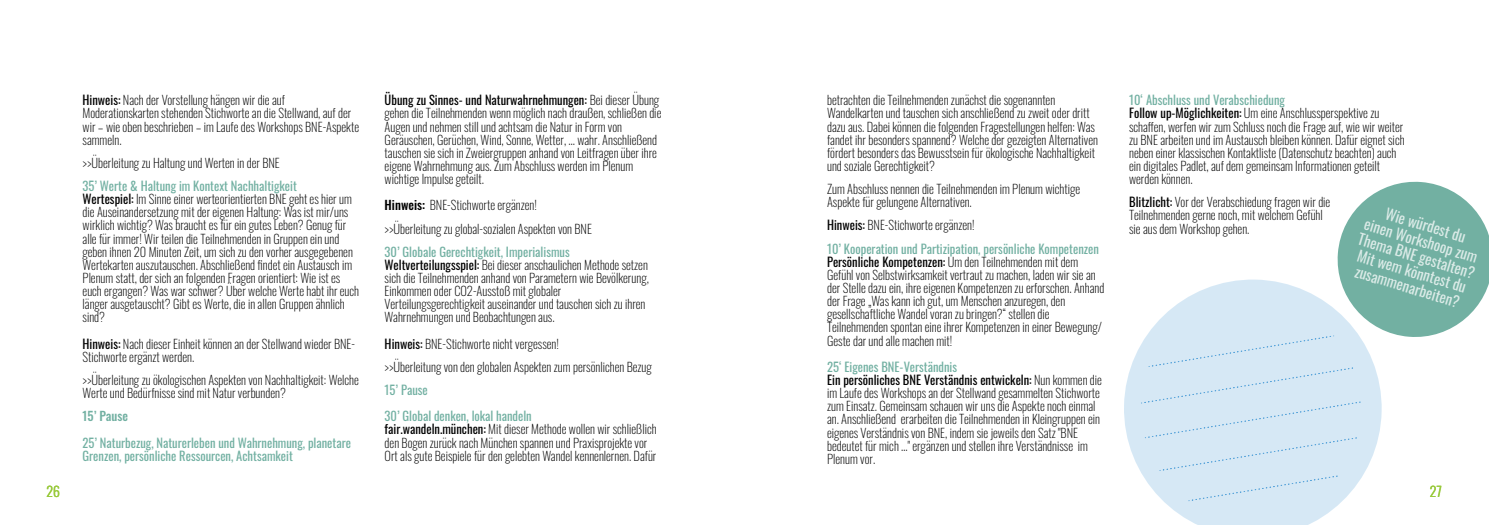
<style>
.page{position:relative;width:1489px;height:525px;background:#fff}
.page>*{position:absolute;margin:0;border:0;box-sizing:border-box;transform-origin:0 0}
.t1{font:14.88px/16px "Oswald";color:rgb(255 255 255/.75);text-align:center}
.t2{font:300 13.75px "Oswald";color:#99ca3c}
.t3{font:200 12.5px/13.1px "Oswald";color:#000}
.t4{font:12.5px/13.1px "Oswald";color:#72b0a2}
.t5{font:500 12.5px "Oswald";color:#72b0a2}
.s1{font-weight:400}
.s2{font-weight:400;color:#72b0a2}
.s3{font-weight:500}
.s4{color:#000}
.s5{font-weight:200;color:#000}
</style>
<div class="page">
<svg style="left:1124px;top:347px;width:218px;height:177px;fill:#d6e8f5"></svg>
<svg style="left:1140px;top:181px;width:348px;height:320px"></svg>
<p class="t3" style="left:83px;top:92px;width:278px"><span class="s1">Hinweis:</span> Nach der Vorstellung hängen wir die auf Moderationskarten stehenden Stichworte an die Stellwand, auf der wir – wie oben beschrieben – im Laufe des Workshops BNE-Aspekte sammeln.</p>
<p class="t3" style="left:83px;top:155px;width:199px">&gt;&gt;Überleitung zu Haltung und Werten in der BNE</p>
<p class="t3" style="left:83px;top:178px;width:278px"><span class="s2">35’ Werte &amp; Haltung im Kontext Nachhaltigkeit<br></span><span class="s1">Wertespiel:</span> Im Sinne einer werteorientierten BNE geht es hier um die Auseinandersetzung mit der eigenen Haltung: Was ist mir/uns wirklich wichtig? Was braucht es für ein gutes Leben? Genug für alle für immer! Wir teilen die Teilnehmenden in Gruppen ein und geben ihnen 20 Minuten Zeit, um sich zu den vorher ausgegebenen Wertekarten auszutauschen. Abschließend findet ein Austausch im Plenum statt, der sich an folgenden Fragen orientiert: Wie ist es euch ergangen? Was war schwer? Über welche Werte habt ihr euch länger ausgetauscht? Gibt es Werte, die in allen Gruppen ähnlich sind?</p>
<p class="t3" style="left:83px;top:335px;width:274px"><span class="s1">Hinweis:</span> Nach dieser Einheit können an der Stellwand wieder BNE-<br>Stichworte ergänzt werden.</p>
<p class="t3" style="left:83px;top:372px;width:278px">&gt;&gt;Überleitung zu ökologischen Aspekten von Nachhaltigkeit: Welche<br>Werte und Bedürfnisse sind mit Natur verbunden?</p>
<p class="t5" style="left:83px;top:405px;width:47px">15’ Pause</p>
<p class="t4" style="left:83px;top:434px;width:270px">25’ Naturbezug, Naturerleben und Wahrnehmung, planetare<br>Grenzen, persönliche Ressourcen, Achtsamkeit</p>
<p class="t3" style="left:384px;top:92px;width:278px"><span class="s1">Übung zu Sinnes- und Naturwahrnehmungen:</span> Bei dieser Übung gehen die Teilnehmenden wenn möglich nach draußen, schließen die Augen und nehmen still und achtsam die Natur in Form von Geräuschen, Gerüchen, Wind, Sonne, Wetter, … wahr. Anschließend tauschen sie sich in Zweiergruppen anhand von Leitfragen über ihre eigene Wahrnehmung aus. Zum Abschluss werden im Plenum wichtige Impulse geteilt.</p>
<p class="t3" style="left:384px;top:192px;width:209px;line-height:23.1px"><span class="s3">Hinweis:</span> BNE-Stichworte ergänzen! &gt;&gt;Überleitung zu global-sozialen Aspekten von BNE</p>
<p class="t3" style="left:384px;top:244px;width:266px"><span class="s2">30’ Globale Gerechtigkeit, Imperialismus </span><span class="s1">Weltverteilungsspiel:</span> Bei dieser anschaulichen Methode setzen sich die Teilnehmenden anhand von Parametern wie Bevölkerung, Einkommen oder CO2-Ausstoß mit globaler Verteilungsgerechtigkeit auseinander und tauschen sich zu ihren Wahrnehmungen und Beobachtungen aus.</p>
<p class="t3" style="left:384px;top:330px;width:269px;line-height:23.1px"><span class="s1">Hinweis:</span> BNE-Stichworte nicht vergessen!<br>&gt;&gt;Überleitung von den globalen Aspekten zum persönlichen Bezug</p>
<p class="t4" style="left:384px;top:375px;width:149px;line-height:26.2px">15’ Pause<br>30’ Global denken, lokal handeln</p>
<p class="t3" style="left:384px;top:421px;width:273px"><span class="s1">fair.wandeln.münchen:</span> Mit dieser Methode wollen wir schließlich den Bogen zurück nach München spannen und Praxisprojekte vor<br>Ort als gute Beispiele für den gelebten Wandel kennenlernen. Dafür</p>
<p class="t3" style="left:827px;top:92px;width:272px">betrachten die Teilnehmenden zunächst die sogenannten Wandelkarten und tauschen sich anschließend zu zweit oder dritt dazu aus. Dabei können die folgenden Fragestellungen helfen: Was fandet ihr besonders spannend? Welche der gezeigten Alternativen fördert besonders das Bewusstsein für ökologische Nachhaltigkeit und soziale Gerechtigkeit?</p>
<p class="t3" style="left:827px;top:181px;width:254px">Zum Abschluss nennen die Teilnehmenden im Plenum wichtige<br>Aspekte für gelungene Alternativen.</p>
<p class="t4" style="left:827px;top:212px;width:273px;line-height:23.1px"><span class="s4">Hinweis:</span> <span class="s5">BNE-Stichworte ergänzen!<br></span>10’ Kooperation und Partizipation, persönliche Kompetenzen</p>
<p class="t3" style="left:827px;top:254px;width:279px"><span class="s1">Persönliche Kompetenzen:</span> Um den Teilnehmenden mit dem Gefühl von Selbstwirksamkeit vertraut zu machen, laden wir sie an der Stelle dazu ein, ihre eigenen Kompetenzen zu erforschen. Anhand der Frage „Was kann ich gut, um Menschen anzuregen, den gesellschaftliche Wandel voran zu bringen?“ stellen die Teilnehmenden spontan eine ihrer Kompetenzen in einer Bewegung/ Geste dar und alle machen mit!</p>
<p class="t3" style="left:827px;top:359px;width:276px"><span class="s2">25‘ Eigenes BNE-Verständnis<br></span><span class="s1">Ein persönliches BNE Verständnis entwickeln:</span> Nun kommen die im Laufe des Workshops an der Stellwand gesammelten Stichworte zum Einsatz. Gemeinsam schauen wir uns die Aspekte noch einmal an. Anschließend erarbeiten die Teilnehmenden in Kleingruppen ein eigenes Verständnis von BNE, indem sie jeweils den Satz "BNE bedeutet für mich …" ergänzen und stellen ihre Verständnisse im Plenum vor.</p>
<p class="t3" style="left:1129px;top:92px;width:277px"><span class="s2">10‘ Abschluss und Verabschiedung<br></span><span class="s1">Follow up-Möglichkeiten:</span> Um eine Anschlussperspektive zu schaffen, werfen wir zum Schluss noch die Frage auf, wie wir weiter zu BNE arbeiten und im Austausch bleiben können. Dafür eignet sich neben einer klassischen Kontaktliste (Datenschutz beachten) auch ein digitales Padlet, auf dem gemeinsam Informationen geteilt werden können.</p>
<p class="t3" style="left:1129px;top:194px;width:203px"><span class="s1">Blitzlicht:</span> Vor der Verabschiedung fragen wir die<br>Teilnehmenden gerne noch, mit welchem Gefühl sie aus dem Workshop gehen.</p>
<p class="t1" style="left:1370px;top:198px;width:122px;rotate:17deg">Wie würdest du<br>einen Workshoop zum<br>Thema BNE gestalten?<br>Mit wem könntest du zusammenarbeiten?</p>
<p class="t2" style="left:47px;top:478px;width:15px">26</p>
<p class="t2" style="left:1429px;top:478px;width:14px">27</p>
</div>
